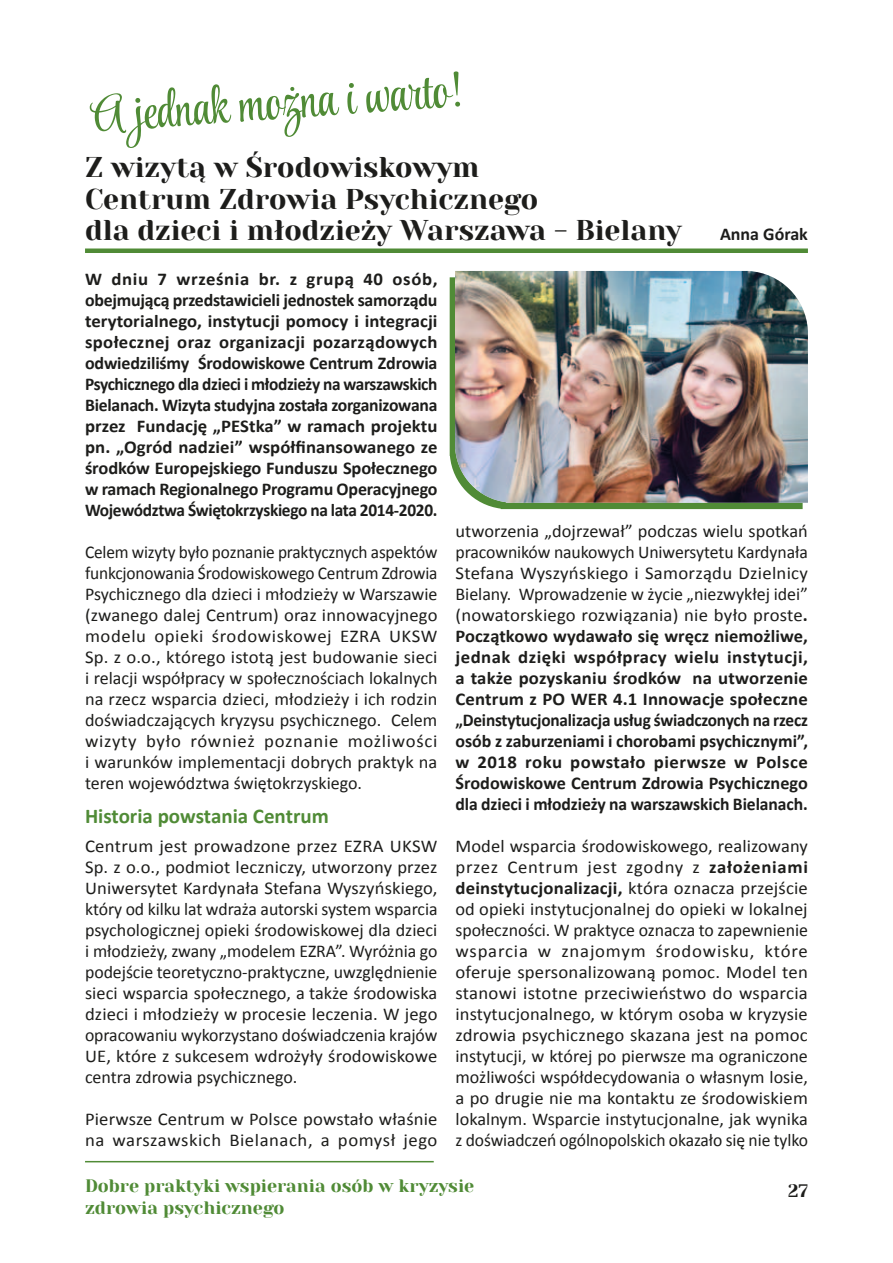
<style>
.page{position:relative;width:893px;height:1263px;background:#fff}
.page>*{position:absolute;margin:0;border:0;box-sizing:border-box;transform-origin:0 0}
.t1{font:51px "Style Script";color:#508b36}
.t2{font:28.5px/31.5px "Yeseva One";color:#1d1d1b}
.t3{font:700 21px "Calibri";color:#508b36}
.t4{font:700 18px/21px "Calibri";letter-spacing:-.01em;color:#1d1d1b;text-align:justify;scale:1.04 1}
.t5{font:18px/21px "Calibri";color:#1d1d1b;text-align:justify}
.t6{font:18px/21px "Calibri";color:#1d1d1b;text-align:justify;scale:1.04 1}
.t7{font:18px/21px "Calibri";color:#1d1d1b;text-align:justify;scale:.96 1}
.t8{font:18px "Yeseva One";color:#508b36}
.t9{font:700 18px "Calibri";letter-spacing:-.01em;color:#1d1d1b}
.t10{font:18px "Yeseva One";color:#1d1d1b}
.s1{font-weight:400}
.s2{font-weight:700}
</style>
<div class="page">
<hr style="left:85px;top:1161px;width:349px;height:1px;background:#508b36">
<div style="left:85px;top:248px;width:723px;height:5px;background:#508b36"></div>
<svg style="left:450px;top:277px;width:353px;height:232px;background:#669a50"></svg>
<img style="left:455px;top:271px;width:353px;height:232px">
<h1 class="t1" style="left:89px;top:85px;width:372px;rotate:-4deg">A jednak można i warto!</h1>
<h2 class="t2" style="left:85px;top:152px;width:598px">Z wizytą w Środowiskowym<br>Centrum Zdrowia Psychicznego<br>dla dzieci i młodzieży Warszawa - Bielany</h2>
<p class="t9" style="left:720px;top:226px;width:89px">Anna Górak</p>
<p class="t4" style="left:85px;top:270px;width:340px">W dniu 7 września br. z grupą 40 osób, obejmującą przedstawicieli jednostek samorządu terytorialnego, instytucji pomocy i integracji społecznej oraz organizacji pozarządowych odwiedziliśmy Środowiskowe Centrum Zdrowia Psychicznego dla dzieci i młodzieży na warszawskich Bielanach. Wizyta studyjna została zorganizowana przez Fundację „PEStka” w ramach projektu pn. „Ogród nadziei” współfinansowanego ze środków Europejskiego Funduszu Społecznego w ramach Regionalnego Programu Operacyjnego Województwa Świętokrzyskiego na lata 2014-2020.</p>
<p class="t7" style="left:85px;top:543px;width:369px">Celem wizyty było poznanie praktycznych aspektów funkcjonowania Środowiskowego Centrum Zdrowia Psychicznego dla dzieci i młodzieży w Warszawie (zwanego dalej Centrum) oraz innowacyjnego modelu opieki środowiskowej EZRA UKSW Sp. z o.o., którego istotą jest budowanie sieci i relacji współpracy w społecznościach lokalnych na rzecz wsparcia dzieci, młodzieży i ich rodzin doświadczających kryzysu psychicznego. Celem wizyty było również poznanie możliwości i warunków implementacji dobrych praktyk na teren województwa świętokrzyskiego.</p>
<p class="t3" style="left:85px;top:807px;width:245px">Historia powstania Centrum</p>
<p class="t6" style="left:85px;top:837px;width:340px">Centrum jest prowadzone przez EZRA UKSW Sp. z o.o., podmiot leczniczy, utworzony przez Uniwersytet Kardynała Stefana Wyszyńskiego, który od kilku lat wdraża autorski system wsparcia psychologicznej opieki środowiskowej dla dzieci i młodzieży, zwany „modelem EZRA”. Wyróżnia go podejście teoretyczno-praktyczne, uwzględnienie sieci wsparcia społecznego, a także środowiska dzieci i młodzieży w procesie leczenia. W jego opracowaniu wykorzystano doświadczenia krajów UE, które z sukcesem wdrożyły środowiskowe centra zdrowia psychicznego.</p>
<p class="t6" style="left:85px;top:1110px;width:340px">Pierwsze Centrum w Polsce powstało właśnie na warszawskich Bielanach, a pomysł jego</p>
<p class="t4" style="left:455px;top:522px;width:340px"><span class="s1">utworzenia „dojrzewał” podczas wielu spotkań pracowników naukowych Uniwersytetu Kardynała Stefana Wyszyńskiego i Samorządu Dzielnicy Bielany. Wprowadzenie w życie „niezwykłej idei” (nowatorskiego rozwiązania) nie było proste</span>.<br>Początkowo wydawało się wręcz niemożliwe, jednak dzięki współpracy wielu instytucji, a także pozyskaniu środków na utworzenie Centrum z PO WER 4.1 Innowacje społeczne „Deinstytucjonalizacja usług świadczonych na rzecz osób z zaburzeniami i chorobami psychicznymi”, w 2018 roku powstało pierwsze w Polsce Środowiskowe Centrum Zdrowia Psychicznego dla dzieci i młodzieży na warszawskich Bielanach.</p>
<p class="t5" style="left:455px;top:837px;width:354px">Model wsparcia środowiskowego, realizowany przez Centrum jest zgodny z <span class="s2">założeniami deinstytucjonalizacji,</span> która oznacza przejście od opieki instytucjonalnej do opieki w lokalnej społeczności. W praktyce oznacza to zapewnienie wsparcia w znajomym środowisku, które oferuje spersonalizowaną pomoc. Model ten stanowi istotne przeciwieństwo do wsparcia instytucjonalnego, w którym osoba w kryzysie zdrowia psychicznego skazana jest na pomoc instytucji, w której po pierwsze ma ograniczone możliwości współdecydowania o własnym losie, a po drugie nie ma kontaktu ze środowiskiem lokalnym. Wsparcie instytucjonalne, jak wynika z doświadczeń ogólnopolskich okazało się nie tylko</p>
<p class="t8" style="left:85px;top:1176px;width:391px">Dobre praktyki wspierania osób w kryzysie</p>
<p class="t10" style="left:788px;top:1180px;width:21px">27</p>
<p class="t8" style="left:85px;top:1197px;width:201px">zdrowia psychicznego</p>
</div>
